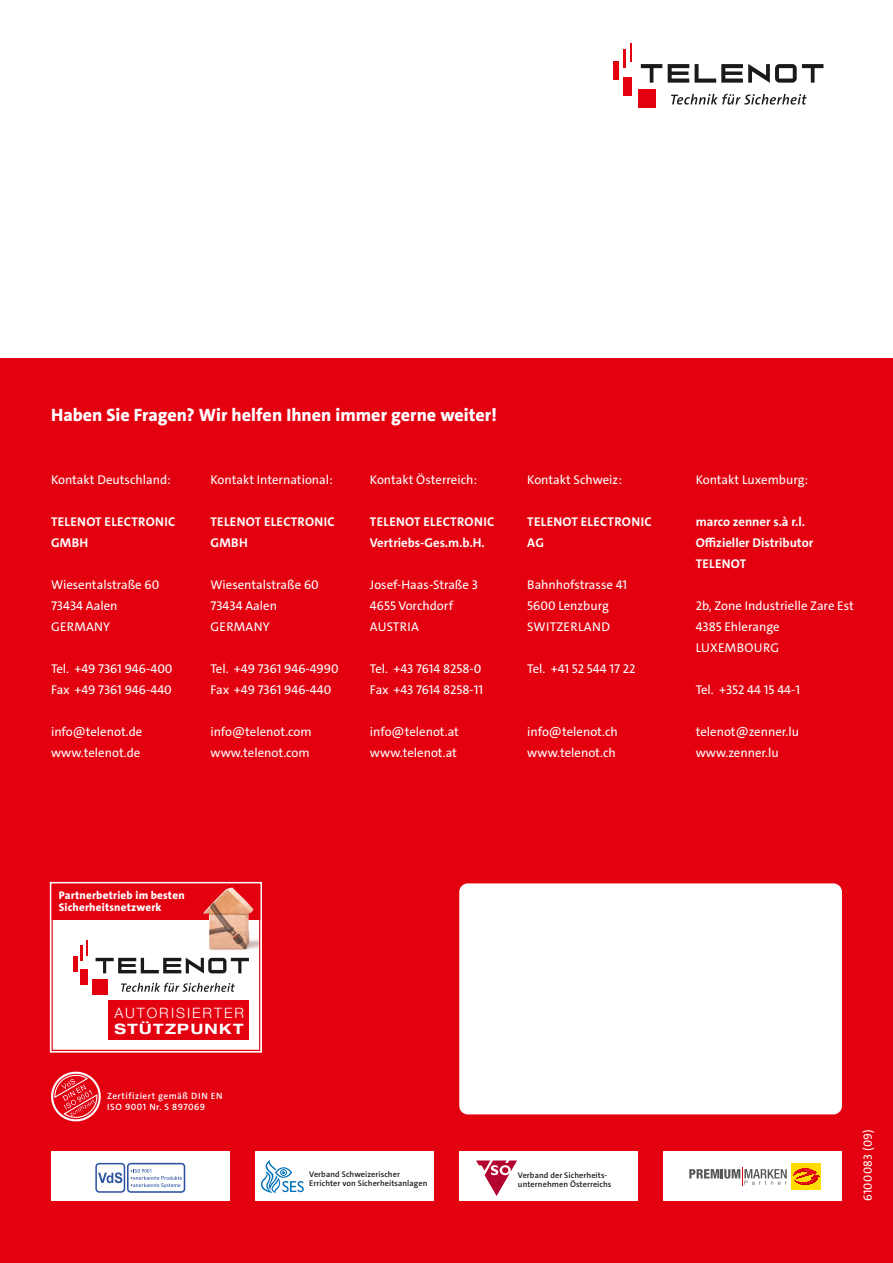
<style>
.page{position:relative;width:893px;height:1263px;background:#fff}
.page>*{position:absolute;margin:0;border:0;box-sizing:border-box;transform-origin:0 0}
.t1{font:800 18px "The Sans";color:#fff}
.t2{font:300 14.4px "Helvetica Neue LT Pro";letter-spacing:.13em;color:#fff}
.t3{font:700 expanded 14.4px "Helvetica Neue LT";letter-spacing:.1em;color:#fff}
.t4{font:12.75px/21px "The Sans";color:#fff}
.t5{font:700 12.75px/21px "The Sans";letter-spacing:.025em;color:#fff}
.t6{font:700 12.75px/21px "The Sans";color:#fff}
.t7{font:12px "The Sans";letter-spacing:.025em;color:#fff}
.t8{font:800 11.25px/12.6px "The Sans";letter-spacing:.015em;color:#fff}
.t9{font:600 9.15px/10.5px "The Sans";letter-spacing:.055em;color:#fff}
.t10{font:600 8.25px/9px "The Sans";letter-spacing:.01em;color:#1a1a18}
</style>
<div class="page">
<div style="left:0;top:358px;width:893px;height:905px;background:#e3000f"></div>
<div style="left:459px;top:1151px;width:179px;height:50px;background:#fff"></div>
<svg style="left:476px;top:1160px;width:41px;height:36px"></svg>
<div style="left:255px;top:1151px;width:179px;height:50px;background:#fff"></div>
<svg style="left:261px;top:1159px;width:43px;height:34px"></svg>
<div style="left:51px;top:1151px;width:179px;height:50px;background:#fff"></div>
<div style="left:95px;top:1163px;width:30px;height:30px;border:2px solid #2d52a0;border-radius:3px"></div>
<svg style="left:98px;top:1172px;width:24px;height:11px"></svg>
<svg style="left:131px;top:1169px;width:51px;height:19px"></svg>
<div style="left:127px;top:1163px;width:58px;height:30px;border:2px solid #2d52a0;border-radius:3px"></div>
<div style="left:663px;top:1151px;width:179px;height:50px;background:#fff"></div>
<svg style="left:689px;top:1167px;width:98px;height:19px"></svg>
<div style="left:791px;top:1163px;width:30px;height:26px;background:#fd0"></div>
<svg style="left:793px;top:1168px;width:27px;height:17px"></svg>
<svg style="left:51px;top:1071px;width:50px;height:51px"></svg>
<div style="left:638px;top:89px;width:17px;height:19px;background:#e3000f"></div>
<div style="left:614px;top:62px;width:5px;height:18px;background:#e3000f"></div>
<hr style="left:623px;top:49px;width:3px;height:19px;background:#e3000f">
<svg style="left:630px;top:43px;width:2px;height:19px"></svg>
<div style="left:623px;top:77px;width:9px;height:19px;background:#e3000f"></div>
<svg style="left:671px;top:94px;width:136px;height:11px"></svg>
<svg style="left:668px;top:64px;width:21px;height:19px"></svg>
<svg style="left:641px;top:64px;width:21px;height:19px"></svg>
<svg style="left:695px;top:64px;width:128px;height:19px"></svg>
<div style="left:459px;top:883px;width:383px;height:231px;background:#fff;border-radius:9px"></div>
<svg style="left:49px;top:881px;width:213px;height:172px"></svg>
<h1 class="t1" style="left:51px;top:404px;width:447px">Haben Sie Fragen? Wir helfen Ihnen immer gerne weiter!</h1>
<p class="t4" style="left:51px;top:470px;width:121px">Kontakt Deutschland:</p>
<p class="t5" style="left:51px;top:512px;width:126px">TELENOT ELECTRONIC<br>GMBH</p>
<p class="t4" style="left:51px;top:575px;width:110px">Wiesentalstraße 60<br>73434 Aalen<br>GERMANY</p>
<p class="t4" style="left:51px;top:659px;width:123px">Tel. +49 7361 946-400<br>Fax +49 7361 946-440</p>
<p class="t4" style="left:51px;top:722px;width:93px">info@telenot.de www.telenot.de</p>
<p class="t4" style="left:210px;top:470px;width:124px">Kontakt International:</p>
<p class="t5" style="left:210px;top:512px;width:126px">TELENOT ELECTRONIC<br>GMBH</p>
<p class="t4" style="left:210px;top:575px;width:110px">Wiesentalstraße 60<br>73434 Aalen<br>GERMANY</p>
<p class="t4" style="left:210px;top:659px;width:130px">Tel. +49 7361 946-4990<br>Fax +49 7361 946-440</p>
<p class="t4" style="left:210px;top:722px;width:103px">info@telenot.com www.telenot.com</p>
<p class="t4" style="left:370px;top:470px;width:109px">Kontakt Österreich:</p>
<p class="t5" style="left:370px;top:512px;width:126px">TELENOT ELECTRONIC<br>Vertriebs-Ges.m.b.H.</p>
<p class="t4" style="left:370px;top:575px;width:110px">Josef-Haas-Straße 3<br>4655 Vorchdorf<br>AUSTRIA</p>
<p class="t4" style="left:370px;top:659px;width:115px">Tel. +43 7614 8258-0<br>Fax +43 7614 8258-11</p>
<p class="t4" style="left:370px;top:722px;width:91px">info@telenot.at www.telenot.at</p>
<p class="t4" style="left:527px;top:470px;width:96px">Kontakt Schweiz:</p>
<p class="t5" style="left:527px;top:512px;width:126px">TELENOT ELECTRONIC<br>AG</p>
<p class="t4" style="left:527px;top:575px;width:101px">Bahnhofstrasse 41<br>5600 Lenzburg<br>SWITZERLAND</p>
<p class="t4" style="left:527px;top:659px;width:110px">Tel. +41 52 544 17 22</p>
<p class="t4" style="left:527px;top:722px;width:92px">info@telenot.ch www.telenot.ch</p>
<p class="t4" style="left:696px;top:470px;width:114px">Kontakt Luxemburg:</p>
<p class="t6" style="left:696px;top:512px;width:119px">marco zenner s.à r.l.<br>Offizieller Distributor<br>TELENOT</p>
<p class="t4" style="left:696px;top:596px;width:160px">2b, Zone Industrielle Zare Est<br>4385 Ehlerange<br>LUXEMBOURG</p>
<p class="t4" style="left:696px;top:680px;width:106px">Tel. +352 44 15 44-1</p>
<p class="t4" style="left:696px;top:722px;width:105px">telenot@zenner.lu www.zenner.lu</p>
<p class="t8" style="left:59px;top:888px;width:128px">Partnerbetrieb im besten<br>Sicherheitsnetzwerk</p>
<p class="t2" style="left:114px;top:1004px;width:131px">AUTORISIERTER</p>
<p class="t3" style="left:114px;top:1020px;width:131px">STÜTZPUNKT</p>
<p class="t9" style="left:107px;top:1091px;width:117px">Zertifiziert gemäß DIN EN<br>ISO 9001 Nr. S 897069</p>
<p class="t10" style="left:309px;top:1170px;width:120px">Verband Schweizerischer<br>Errichter von Sicherheitsanlagen</p>
<p class="t10" style="left:518px;top:1171px;width:95px">Verband der Sicherheits&shy;unternehmen Österreichs</p>
<p class="t7" style="left:860px;top:1201px;width:73px;rotate:-90deg">6100083 (09)</p>
</div>
